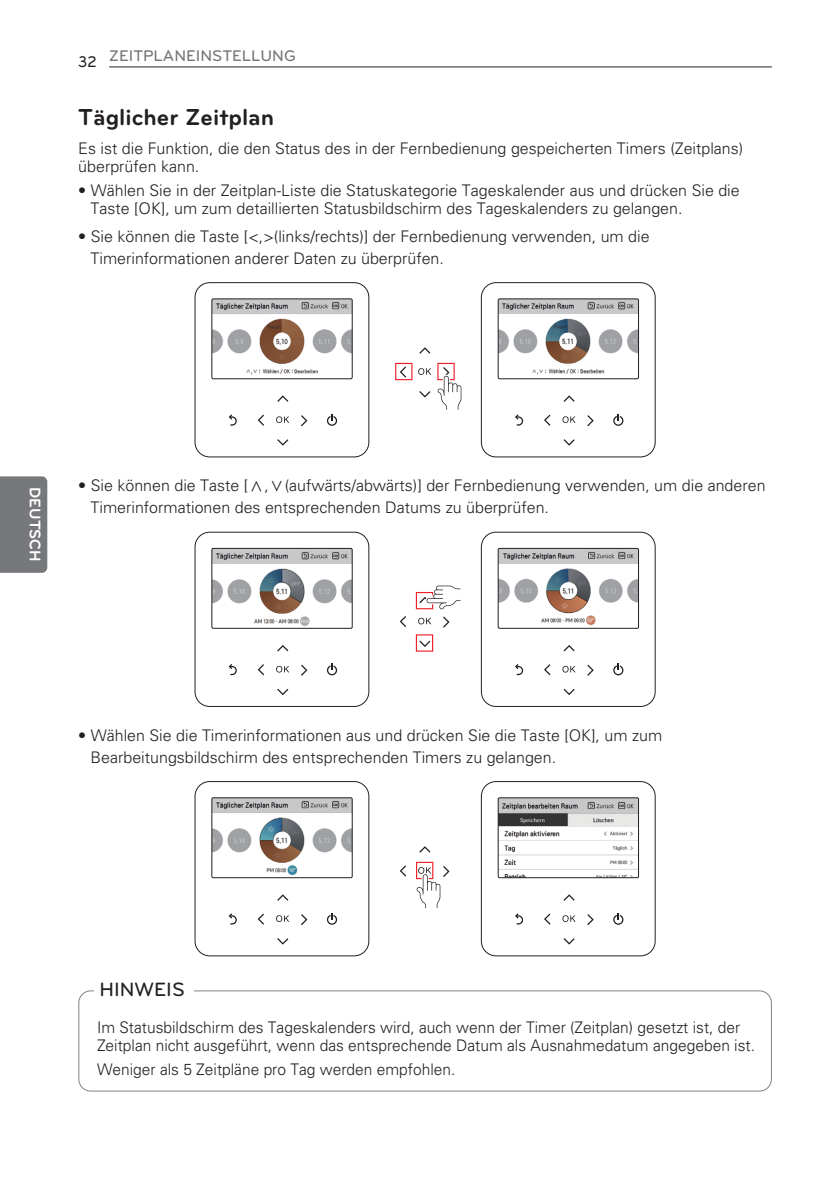
<style>
.page{position:relative;width:840px;height:1191px;background:#fff}
.page>*{position:absolute;margin:0;border:0;box-sizing:border-box;transform-origin:0 0}
.t1{font:700 24px "Bryant LG";color:#231f20}
.t2{font:500 20px "Bryant LG";color:#231f20}
.t3{font:300 16px/18px "Univers";color:#231f20}
.t4{font:500 16px "Bryant LG";color:#757679}
.t5{font:700 16px "Bryant LG";color:#fff}
.s1{color:#231f20}
.s2{font-family:"Hangang";font-weight:400}
</style>
<div class="page">
<hr style="left:109px;top:67px;width:662px;height:1px;background:#231f20">
<div style="left:0;top:476px;width:47px;height:97px;background:#76787b"></div>
<img style="left:498px;top:299px;width:140px;height:79px">
<img style="left:212px;top:299px;width:140px;height:79px">
<div style="left:211px;top:298px;width:141px;height:81px;border:1px solid #231f20"></div>
<div style="left:194px;top:282px;width:175px;height:175px;border:1px solid #231f20;border-radius:15px"></div>
<svg style="left:276px;top:416px;width:13px;height:7px"></svg>
<svg style="left:228px;top:414px;width:9px;height:11px"></svg>
<svg style="left:257px;top:414px;width:7px;height:12px"></svg>
<svg style="left:277px;top:395px;width:11px;height:7px"></svg>
<svg style="left:277px;top:439px;width:11px;height:7px"></svg>
<svg style="left:301px;top:415px;width:6px;height:11px"></svg>
<svg style="left:327px;top:414px;width:10px;height:12px"></svg>
<div style="left:497px;top:298px;width:141px;height:81px;border:1px solid #231f20"></div>
<div style="left:480px;top:282px;width:175px;height:175px;border:1px solid #231f20;border-radius:15px"></div>
<svg style="left:562px;top:416px;width:13px;height:7px"></svg>
<svg style="left:515px;top:414px;width:8px;height:11px"></svg>
<svg style="left:544px;top:414px;width:6px;height:12px"></svg>
<svg style="left:563px;top:395px;width:11px;height:7px"></svg>
<svg style="left:563px;top:439px;width:11px;height:7px"></svg>
<svg style="left:587px;top:415px;width:6px;height:11px"></svg>
<svg style="left:613px;top:414px;width:10px;height:12px"></svg>
<svg style="left:400px;top:366px;width:6px;height:12px"></svg>
<svg style="left:419px;top:347px;width:11px;height:7px"></svg>
<div style="left:395px;top:363px;width:17px;height:17px;border:1px solid #ee1d23"></div>
<div style="left:437px;top:363px;width:17px;height:17px;border:1px solid #ee1d23"></div>
<svg style="left:418px;top:367px;width:44px;height:43px"></svg>
<img style="left:498px;top:548px;width:140px;height:80px">
<img style="left:212px;top:548px;width:140px;height:80px">
<div style="left:211px;top:548px;width:141px;height:80px;border:1px solid #231f20"></div>
<div style="left:194px;top:532px;width:175px;height:175px;border:1px solid #231f20;border-radius:15px"></div>
<svg style="left:276px;top:666px;width:13px;height:6px"></svg>
<svg style="left:228px;top:664px;width:9px;height:11px"></svg>
<svg style="left:257px;top:664px;width:7px;height:11px"></svg>
<svg style="left:277px;top:645px;width:11px;height:6px"></svg>
<svg style="left:277px;top:688px;width:11px;height:7px"></svg>
<svg style="left:301px;top:664px;width:6px;height:12px"></svg>
<svg style="left:327px;top:663px;width:10px;height:12px"></svg>
<div style="left:497px;top:548px;width:141px;height:80px;border:1px solid #231f20"></div>
<div style="left:480px;top:532px;width:175px;height:175px;border:1px solid #231f20;border-radius:15px"></div>
<svg style="left:562px;top:666px;width:13px;height:6px"></svg>
<svg style="left:515px;top:664px;width:8px;height:11px"></svg>
<svg style="left:544px;top:664px;width:6px;height:11px"></svg>
<svg style="left:563px;top:645px;width:11px;height:6px"></svg>
<svg style="left:563px;top:688px;width:11px;height:7px"></svg>
<svg style="left:587px;top:664px;width:6px;height:12px"></svg>
<svg style="left:613px;top:663px;width:10px;height:12px"></svg>
<svg style="left:399px;top:616px;width:7px;height:11px"></svg>
<div style="left:415px;top:592px;width:18px;height:17px;border:1px solid #ee1d23"></div>
<div style="left:415px;top:634px;width:18px;height:17px;border:1px solid #ee1d23"></div>
<svg style="left:418px;top:585px;width:43px;height:67px"></svg>
<img style="left:498px;top:798px;width:140px;height:79px">
<img style="left:212px;top:798px;width:140px;height:79px">
<div style="left:211px;top:797px;width:141px;height:81px;border:1px solid #231f20"></div>
<div style="left:194px;top:781px;width:175px;height:175px;border:1px solid #231f20;border-radius:15px"></div>
<svg style="left:276px;top:915px;width:13px;height:7px"></svg>
<svg style="left:228px;top:913px;width:9px;height:11px"></svg>
<svg style="left:257px;top:913px;width:7px;height:11px"></svg>
<svg style="left:277px;top:894px;width:11px;height:7px"></svg>
<svg style="left:277px;top:938px;width:11px;height:6px"></svg>
<svg style="left:301px;top:914px;width:6px;height:11px"></svg>
<svg style="left:327px;top:913px;width:10px;height:11px"></svg>
<div style="left:497px;top:797px;width:141px;height:81px;border:1px solid #231f20"></div>
<div style="left:480px;top:781px;width:175px;height:175px;border:1px solid #231f20;border-radius:15px"></div>
<svg style="left:562px;top:915px;width:13px;height:7px"></svg>
<svg style="left:515px;top:913px;width:8px;height:11px"></svg>
<svg style="left:544px;top:913px;width:6px;height:11px"></svg>
<svg style="left:563px;top:894px;width:11px;height:7px"></svg>
<svg style="left:563px;top:938px;width:11px;height:6px"></svg>
<svg style="left:587px;top:914px;width:6px;height:11px"></svg>
<svg style="left:613px;top:913px;width:10px;height:11px"></svg>
<svg style="left:399px;top:865px;width:7px;height:11px"></svg>
<svg style="left:419px;top:846px;width:11px;height:6px"></svg>
<div style="left:416px;top:861px;width:17px;height:18px;border:1px solid #ee1d23"></div>
<svg style="left:416px;top:866px;width:33px;height:43px"></svg>
<div style="left:78px;top:990px;width:693px;height:101px;border:2px solid #808285;border-radius:12px"></div>
<div style="left:94px;top:974px;width:99px;height:33px;background:#fff"></div>
<p class="t4" style="left:78px;top:47px;width:219px"><span class="s1">32</span> ZEITPLANEINSTELLUNG</p>
<h1 class="t1" style="left:78px;top:108px;width:197px">Täglicher Zeitplan</h1>
<p class="t3" style="left:78px;top:141px;width:666px">Es ist die Funktion, die den Status des in der Fernbedienung gespeicherten Timers (Zeitplans) überprüfen kann.</p>
<p class="t3" style="left:90px;top:182px;width:650px;text-indent:-12px">• Wählen Sie in der Zeitplan-Liste die Statuskategorie Tageskalender aus und drücken Sie die<br>Taste [OK], um zum detaillierten Statusbildschirm des Tageskalenders zu gelangen.</p>
<p class="t3" style="left:90px;top:226px;width:560px;line-height:22.2px;text-indent:-12px">• Sie können die Taste [&lt;,&gt;(links/rechts)] der Fernbedienung verwenden, um die<br>Timerinformationen anderer Daten zu überprüfen.</p>
<p class="t5" style="left:41px;top:487px;width:76px;rotate:90deg">DEUTSCH</p>
<p class="t3" style="left:90px;top:475px;width:676px;line-height:22.4px;text-indent:-12px">• Sie können die Taste [<span class="s2">∧</span>,<span class="s2">∨</span>(aufwärts/abwärts)] der Fernbedienung verwenden, um die anderen<br>Timerinformationen des entsprechenden Datums zu überprüfen.</p>
<p class="t3" style="left:90px;top:725px;width:573px;line-height:22.2px;text-indent:-12px">• Wählen Sie die Timerinformationen aus und drücken Sie die Taste [OK], um zum<br>Bearbeitungsbildschirm des entsprechenden Timers zu gelangen.</p>
<p class="t2" style="left:99px;top:977px;width:87px">HINWEIS</p>
<p class="t3" style="left:97px;top:1020px;width:659px">Im Statusbildschirm des Tageskalenders wird, auch wenn der Timer (Zeitplan) gesetzt ist, der<br>Zeitplan nicht ausgeführt, wenn das entsprechende Datum als Ausnahmedatum angegeben ist.</p>
<p class="t3" style="left:97px;top:1061px;width:359px">Weniger als 5 Zeitpläne pro Tag werden empfohlen.</p>
</div>
